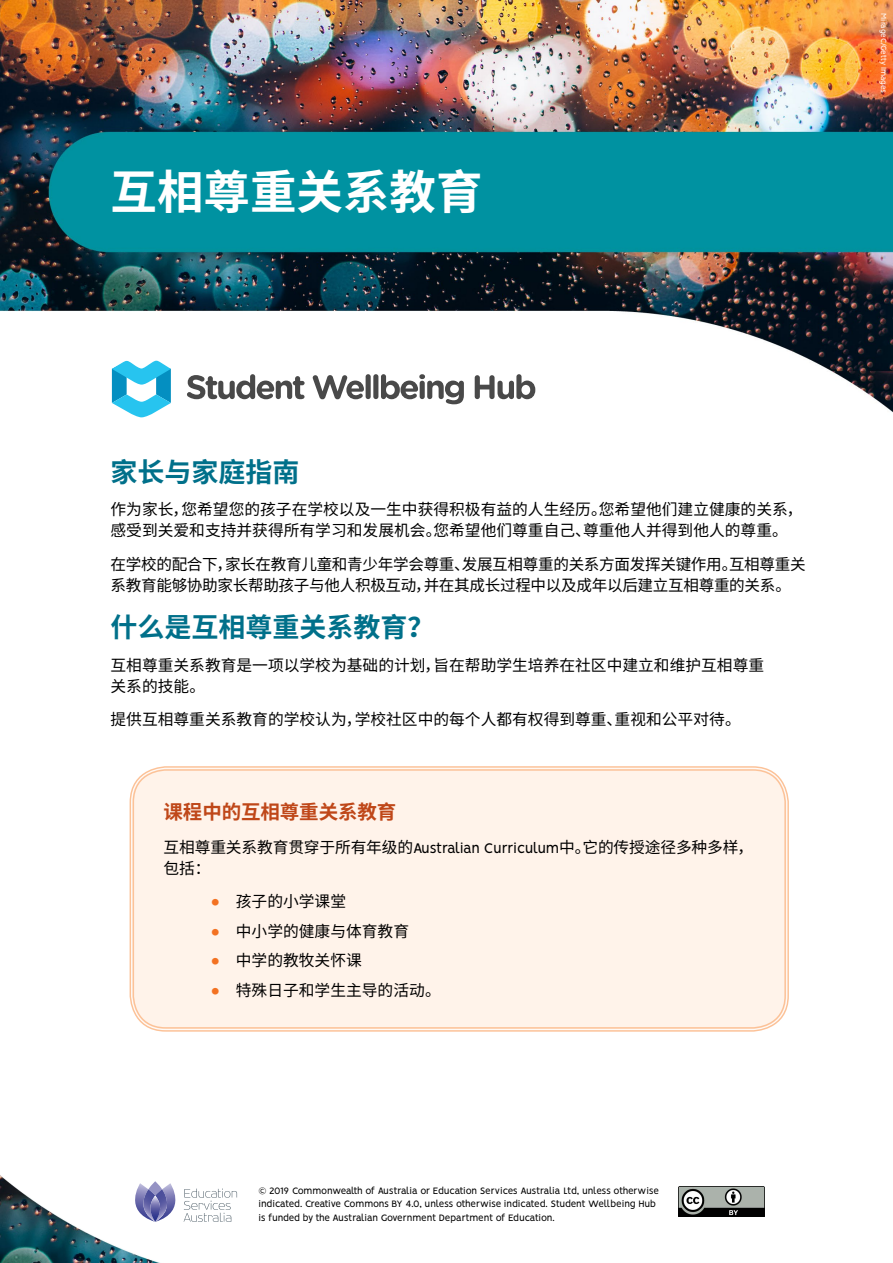
<style>
.page{position:relative;width:893px;height:1263px;background:#fff}
.page>*{position:absolute;margin:0;border:0;box-sizing:border-box;transform-origin:0 0}
.t1{font:700 46.5px "Noto Sans CJ Ksc";color:#fff}
.t2{font:700 27px "Noto Sans CJ Ksc";color:#00708a}
.t3{font:700 19.5px "Noto Sans CJ Ksc";letter-spacing:-.005em;color:#bf4719}
.t4{font:15.75px/21px "Noto Sans CJ Ksc";color:#000}
.t5{font:15.75px/21px "Noto Sans CJ Ksc";letter-spacing:-.02em;color:#000}
.t6{font:10.5px/13.5px "Vision";letter-spacing:-.03em;color:#000}
.t7{font:8.4px "Vision";letter-spacing:-.02em;color:#fff}
.s1{font-family:"Vision"}
.s2{font-family:"Vision";font-weight:800;font-size:34.5px;color:#f37121}
</style>
<div class="page">
<img style="left:0;top:0;width:893px;height:1263px">
<div style="left:303px;top:830px;width:590px;height:433px;background:#fff"></div>
<div style="left:122px;top:1181px;width:115px;height:41px;background:#fff"></div>
<svg style="left:135px;top:1183px;width:102px;height:39px"></svg>
<img style="left:679px;top:1186px;width:85px;height:30px">
<div style="left:112px;top:361px;width:423px;height:56px;background:#fff"></div>
<svg style="left:112px;top:361px;width:59px;height:56px"></svg>
<svg style="left:187px;top:374px;width:118px;height:25px"></svg>
<svg style="left:313px;top:375px;width:51px;height:24px"></svg>
<div style="left:366px;top:374px;width:5px;height:25px;background:#494949;border-radius:3px"></div>
<div style="left:373px;top:374px;width:5px;height:25px;background:#494949;border-radius:3px"></div>
<svg style="left:381px;top:374px;width:83px;height:30px"></svg>
<svg style="left:475px;top:374px;width:60px;height:25px"></svg>
<div style="left:132px;top:768px;width:655px;height:261px;background:#fff3ea;border-radius:34px"></div>
<h1 class="t1" style="left:111px;top:166px;width:374px">互相尊重关系教育</h1>
<p class="t7" style="left:889px;top:13px;width:81px;rotate:90deg">MirageC/Getty Images</p>
<h2 class="t2" style="left:111px;top:456px;width:191px">家长与家庭指南</h2>
<p class="t4" style="left:111px;top:499px;width:693px">作为家长，您希望您的孩子在学校以及一生中获得积极有益的人生经历。您希望他们建立健康的关系，感受到关爱和支持并获得所有学习和发展机会。您希望他们尊重自己、尊重他人并得到他人的尊重。</p>
<p class="t5" style="left:111px;top:554px;width:697px">在学校的配合下，家长在教育儿童和青少年学会尊重、发展互相尊重的关系方面发挥关键作用。互相尊重关系教育能够协助家长帮助孩子与他人积极互动，并在其成长过程中以及成年以后建立互相尊重的关系。</p>
<h2 class="t2" style="left:111px;top:612px;width:326px">什么是互相尊重关系教育？</h2>
<p class="t4" style="left:111px;top:655px;width:655px">互相尊重关系教育是一项以学校为基础的计划，旨在帮助学生培养在社区中建立和维护互相尊重关系的技能。</p>
<p class="t4" style="left:111px;top:709px;width:632px">提供互相尊重关系教育的学校认为，学校社区中的每个人都有权得到尊重、重视和公平对待。</p>
<p class="t3" style="left:164px;top:801px;width:234px">课程中的互相尊重关系教育</p>
<p class="t4" style="left:164px;top:837px;width:591px">互相尊重关系教育贯穿于所有年级的<span class="s1">Australian Curriculum</span>中。它的传授途径多种多样，包括：</p>
<p class="t4" style="left:210px;top:887px;width:232px;line-height:29.5px"><span class="s2">·</span> 孩子的小学课堂<br><span class="s2">·</span> 中小学的健康与体育教育<br><span class="s2">·</span> 中学的教牧关怀课<br><span class="s2">·</span> 特殊日子和学生主导的活动。</p>
<p class="t6" style="left:259px;top:1185px;width:402px">© 2019 Commonwealth of Australia or Education Services Australia Ltd, unless otherwise indicated. Creative Commons BY 4.0, unless otherwise indicated. Student Wellbeing Hub is funded by the Australian Government Department of Education.</p>
</div>
